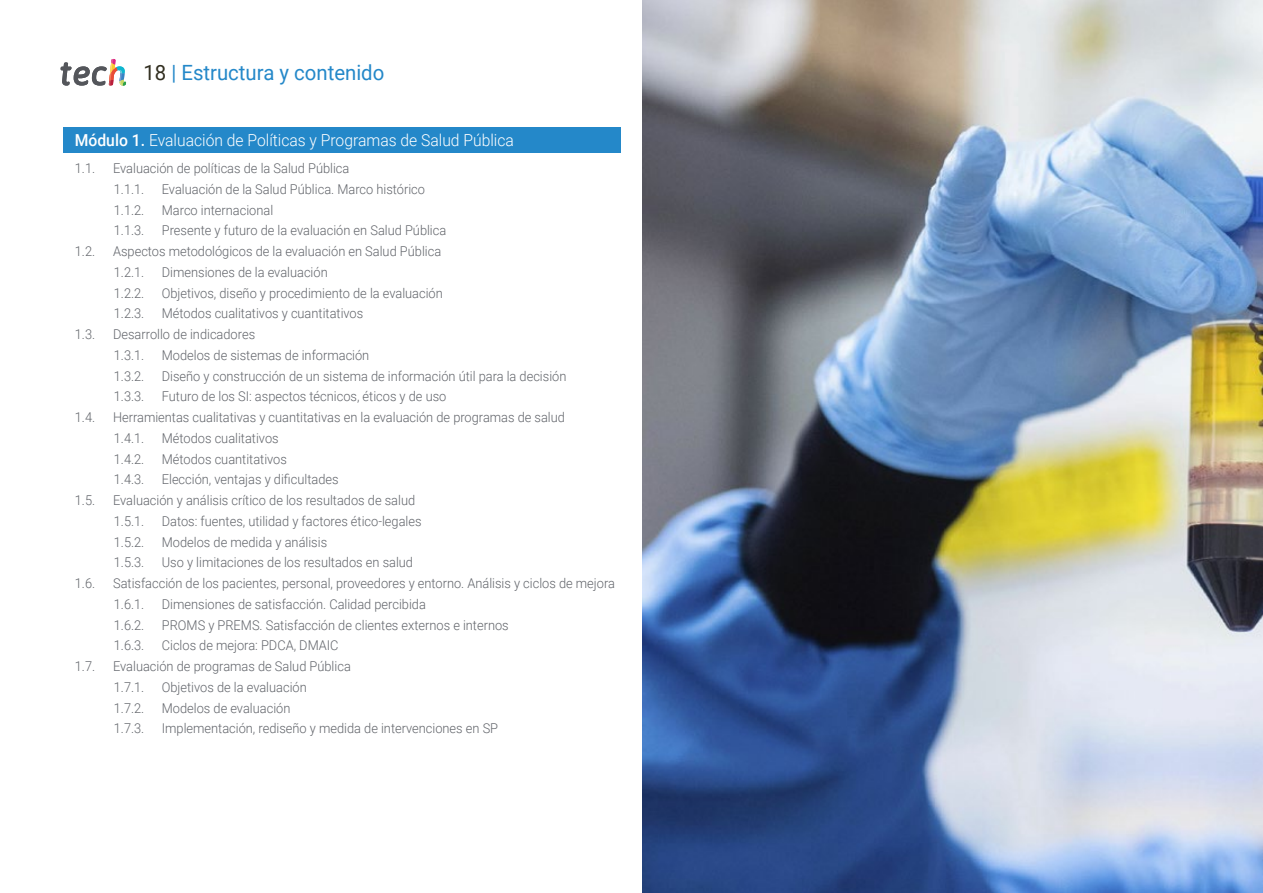
<style>
.page{position:relative;width:1263px;height:893px;background:#fff}
.page>*{position:absolute;margin:0;border:0;box-sizing:border-box;transform-origin:0 0}
.t1{font:21px "Roboto";color:#2488c9}
.t2{font:300 16.5px "Roboto";color:#fff;scale:.95 1}
.t3{font:300 13.5px/20.7px "Roboto";color:#61646a;scale:.95 1}
.s1{color:#312e20}
.s2{font-weight:500}
</style>
<div class="page">
<img style="left:642px;top:0;width:621px;height:893px">
<div style="left:64px;top:127px;width:557px;height:25px;background:#2488c9"></div>
<svg style="left:61px;top:59px;width:65px;height:27px"></svg>
<h1 class="t1" style="left:144px;top:57px;width:242px"><span class="s1">18</span> | Estructura y contenido</h1>
<p class="t2" style="left:75px;top:129px;width:464px"><span class="s2">Módulo 1.</span> Evaluación de Políticas y Programas de Salud Pública</p>
<p class="t3" style="left:75px;top:157px;width:23px">1.1.</p>
<p class="t3" style="left:113px;top:157px;width:250px">Evaluación de políticas de la Salud Pública<br>1.1.1.</p>
<p class="t3" style="left:162px;top:178px;width:278px">Evaluación de la Salud Pública. Marco histórico</p>
<p class="t3" style="left:114px;top:199px;width:34px">1.1.2.</p>
<p class="t3" style="left:162px;top:199px;width:119px">Marco internacional</p>
<p class="t3" style="left:114px;top:220px;width:34px">1.1.3.</p>
<p class="t3" style="left:162px;top:220px;width:301px">Presente y futuro de la evaluación en Salud Pública</p>
<p class="t3" style="left:75px;top:240px;width:23px">1.2.</p>
<p class="t3" style="left:113px;top:240px;width:347px">Aspectos metodológicos de la evaluación en Salud Pública<br>1.2.1.</p>
<p class="t3" style="left:162px;top:261px;width:176px">Dimensiones de la evaluación</p>
<p class="t3" style="left:114px;top:282px;width:34px">1.2.2.</p>
<p class="t3" style="left:162px;top:282px;width:297px">Objetivos, diseño y procedimiento de la evaluación</p>
<p class="t3" style="left:114px;top:303px;width:34px">1.2.3.</p>
<p class="t3" style="left:162px;top:303px;width:214px">Métodos cualitativos y cuantitativos</p>
<p class="t3" style="left:75px;top:323px;width:23px">1.3.</p>
<p class="t3" style="left:113px;top:323px;width:151px">Desarrollo de indicadores<br>1.3.1.</p>
<p class="t3" style="left:162px;top:344px;width:220px">Modelos de sistemas de información</p>
<p class="t3" style="left:114px;top:365px;width:34px">1.3.2.</p>
<p class="t3" style="left:162px;top:365px;width:427px">Diseño y construcción de un sistema de información útil para la decisión</p>
<p class="t3" style="left:114px;top:386px;width:34px">1.3.3.</p>
<p class="t3" style="left:162px;top:386px;width:301px">Futuro de los SI: aspectos técnicos, éticos y de uso</p>
<p class="t3" style="left:75px;top:406px;width:23px">1.4.</p>
<p class="t3" style="left:113px;top:406px;width:477px">Herramientas cualitativas y cuantitativas en la evaluación de programas de salud<br>1.4.1.</p>
<p class="t3" style="left:162px;top:427px;width:124px">Métodos cualitativos</p>
<p class="t3" style="left:114px;top:448px;width:34px">1.4.2.</p>
<p class="t3" style="left:162px;top:448px;width:133px">Métodos cuantitativos</p>
<p class="t3" style="left:114px;top:469px;width:34px">1.4.3.</p>
<p class="t3" style="left:162px;top:469px;width:188px">Elección, ventajas y dificultades</p>
<p class="t3" style="left:75px;top:489px;width:23px">1.5.</p>
<p class="t3" style="left:113px;top:489px;width:319px">Evaluación y análisis crítico de los resultados de salud<br>1.5.1.</p>
<p class="t3" style="left:162px;top:510px;width:275px">Datos: fuentes, utilidad y factores ético-legales</p>
<p class="t3" style="left:114px;top:531px;width:34px">1.5.2.</p>
<p class="t3" style="left:162px;top:531px;width:175px">Modelos de medida y análisis</p>
<p class="t3" style="left:114px;top:552px;width:34px">1.5.3.</p>
<p class="t3" style="left:162px;top:552px;width:266px">Uso y limitaciones de los resultados en salud</p>
<p class="t3" style="left:75px;top:572px;width:23px">1.6.</p>
<p class="t3" style="left:113px;top:572px;width:530px">Satisfacción de los pacientes, personal, proveedores y entorno. Análisis y ciclos de mejora<br>1.6.1.</p>
<p class="t3" style="left:162px;top:593px;width:279px">Dimensiones de satisfacción. Calidad percibida</p>
<p class="t3" style="left:114px;top:614px;width:34px">1.6.2.</p>
<p class="t3" style="left:162px;top:614px;width:367px">PROMS y PREMS. Satisfacción de clientes externos e internos</p>
<p class="t3" style="left:114px;top:635px;width:34px">1.6.3.</p>
<p class="t3" style="left:162px;top:635px;width:188px">Ciclos de mejora: PDCA, DMAIC</p>
<p class="t3" style="left:75px;top:655px;width:23px">1.7.</p>
<p class="t3" style="left:113px;top:655px;width:252px">Evaluación de programas de Salud Pública<br>1.7.1.</p>
<p class="t3" style="left:162px;top:676px;width:154px">Objetivos de la evaluación</p>
<p class="t3" style="left:114px;top:697px;width:34px">1.7.2.</p>
<p class="t3" style="left:162px;top:697px;width:137px">Modelos de evaluación</p>
<p class="t3" style="left:114px;top:718px;width:34px">1.7.3.</p>
<p class="t3" style="left:162px;top:718px;width:355px">Implementación, rediseño y medida de intervenciones en SP</p>
</div>
